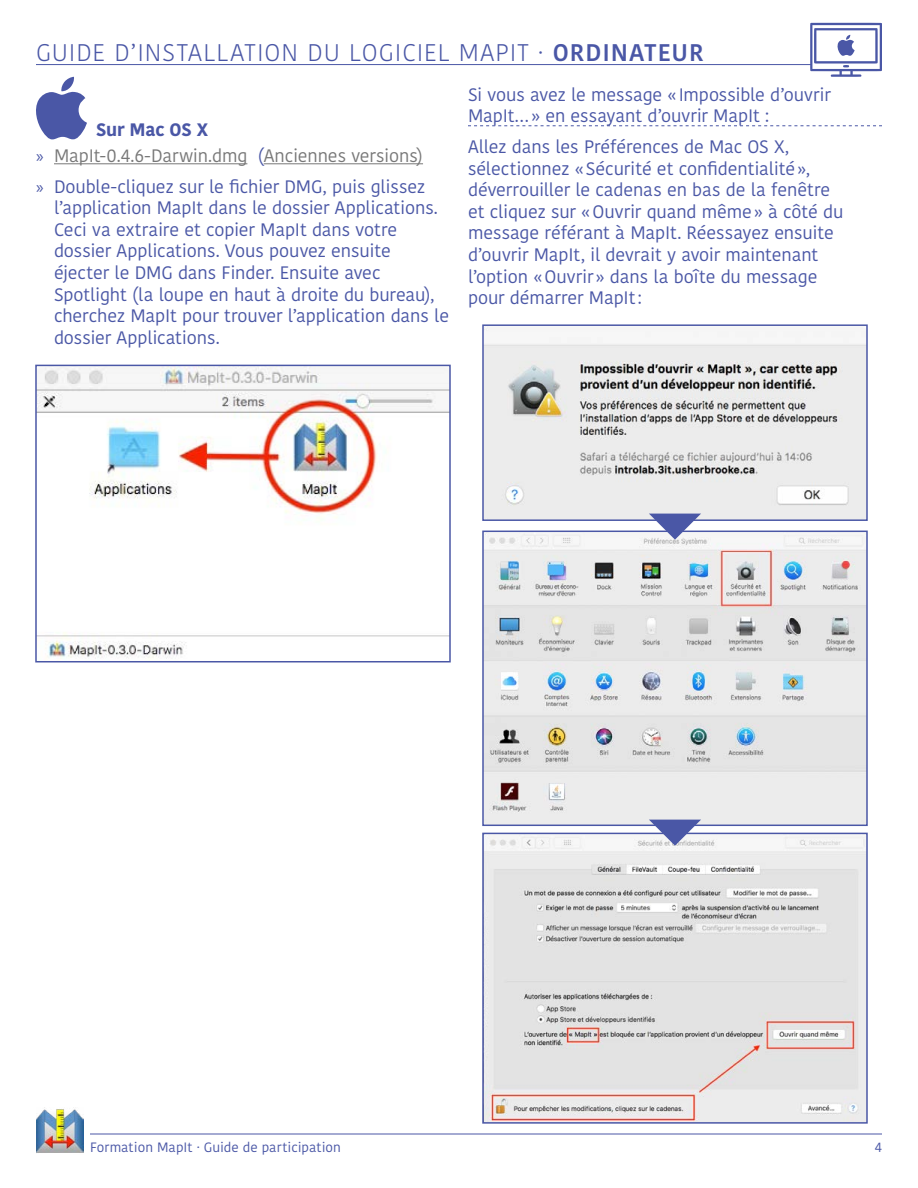
<style>
.page{position:relative;width:918px;height:1188px;background:#fff}
.page>*{position:absolute;margin:0;border:0;box-sizing:border-box;transform-origin:0 0}
.t1{font:300 24px "Kohinoor Devanagari";letter-spacing:.04em;color:#4a57a6}
.t2{font:18px/21.6px "Kohinoor Devanagari";letter-spacing:-.005em;color:#4a57a6}
.t3{font:18px/26.1px "Kohinoor Devanagari";letter-spacing:-.01em;color:#787878}
.t4{font:13.5px "Kohinoor Devanagari";letter-spacing:.005em;color:#4a57a6}
.s1{font-weight:600}
.s2{font-weight:700;color:#4a57a6}
.s3{font-family:"Myriad Pro";color:#4a57a6}
.s4{color:#4a57a6}
.s5{font-family:"Myriad Pro"}
</style>
<div class="page">
<img style="left:36px;top:1107px;width:47px;height:46px">
<hr style="left:90px;top:1134px;width:792px;height:1px;background:#4a57a6">
<hr style="left:36px;top:64px;width:846px;height:1px;background:#4a57a6">
<hr style="left:54px;top:163px;width:193px;height:1px;background:#787878">
<hr style="left:264px;top:163px;width:159px;height:1px;background:#787878">
<svg style="left:468px;top:125px;width:414px;height:1px"></svg>
<svg style="left:36px;top:77px;width:51px;height:63px"></svg>
<img style="left:38px;top:368px;width:410px;height:291px">
<div style="left:35px;top:365px;width:416px;height:297px;border:2px solid #4a57a6"></div>
<img style="left:485px;top:327px;width:380px;height:191px">
<div style="left:482px;top:324px;width:386px;height:197px;border:2px solid #4a57a6"></div>
<img style="left:485px;top:534px;width:380px;height:289px">
<div style="left:482px;top:531px;width:386px;height:295px;border:2px solid #4a57a6"></div>
<img style="left:485px;top:836px;width:380px;height:285px">
<div style="left:482px;top:833px;width:386px;height:291px;border:2px solid #4a57a6"></div>
<svg style="left:649px;top:514px;width:52px;height:26px"></svg>
<svg style="left:649px;top:820px;width:52px;height:26px"></svg>
<svg style="left:810px;top:23px;width:72px;height:54px"></svg>
<h1 class="t1" style="left:36px;top:39px;width:669px">GUIDE D’INSTALLATION DU LOGICIEL MAPIT · <span class="s1">ORDINATEUR</span></h1>
<p class="t3" style="left:36px;top:117px;width:389px;text-indent:60px"><span class="s2">Sur Mac OS X<br></span><span class="s3">»</span> MapIt-0.4.6-Darwin.dmg <span class="s4">(</span>Anciennes versions)</p>
<p class="t2" style="left:54px;top:176px;width:397px;text-indent:-18px"><span class="s5">»</span> Double-cliquez sur le fichier DMG, puis glissez l’application MapIt dans le dossier Applications.<br>Ceci va extraire et copier MapIt dans votre dossier Applications. Vous pouvez ensuite éjecter le DMG dans Finder. Ensuite avec Spotlight (la loupe en haut à droite du bureau), cherchez MapIt pour trouver l’application dans le dossier Applications.</p>
<p class="t2" style="left:468px;top:84px;width:364px">Si vous avez le message « Impossible d’ouvrir<br>MapIt…» en essayant d’ouvrir MapIt :</p>
<p class="t2" style="left:468px;top:136px;width:377px">Allez dans les Préférences de Mac OS X, sélectionnez «Sécurité et confidentialité», déverrouiller le cadenas en bas de la fenêtre et cliquez sur «Ouvrir quand même» à côté du message référant à MapIt. Réessayez ensuite d’ouvrir MapIt, il devrait y avoir maintenant l’option «Ouvrir » dans la boîte du message pour démarrer MapIt:</p>
<p class="t4" style="left:90px;top:1139px;width:253px">Formation MapIt · Guide de participation</p>
<p class="t4" style="left:875px;top:1139px;width:9px">4</p>
</div>
